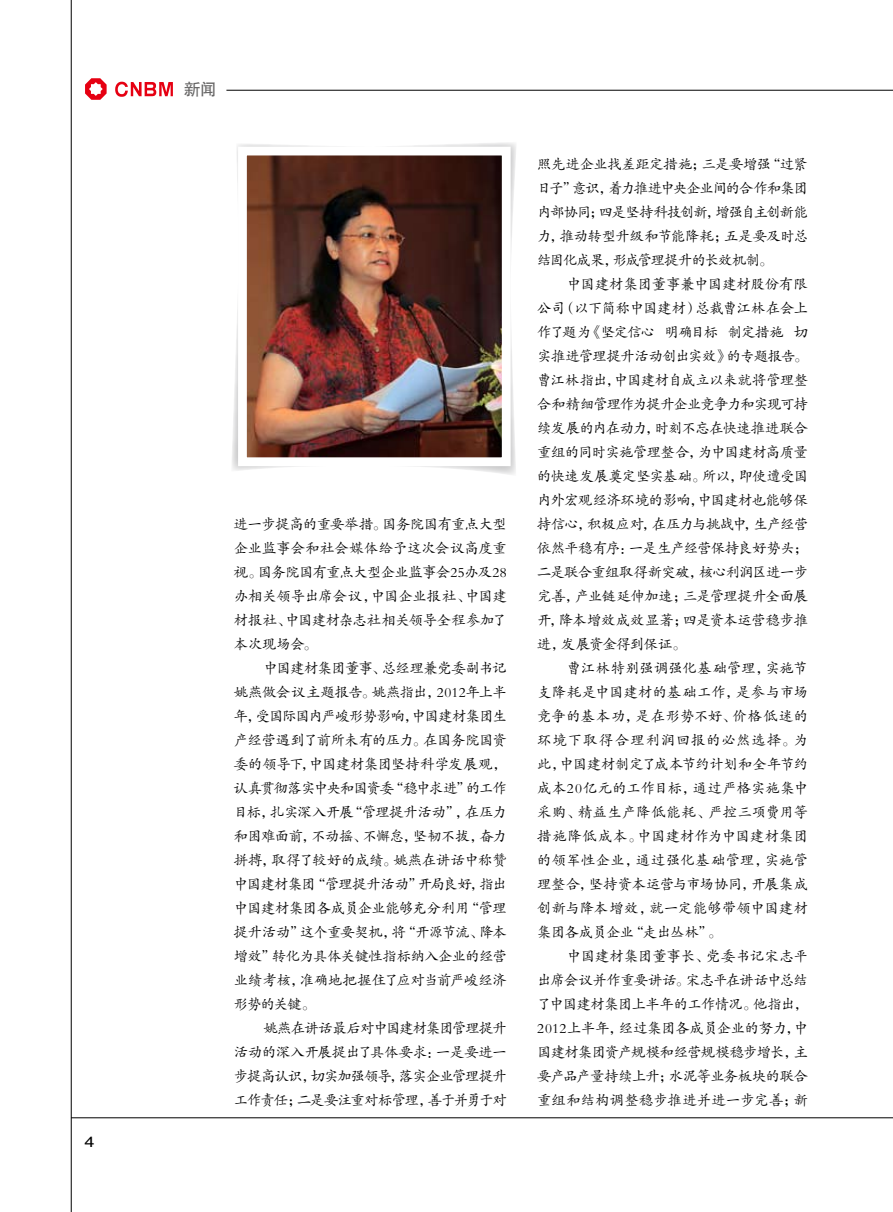
<style>
.page{position:relative;width:893px;height:1212px;background:#fff}
.page>*{position:absolute;margin:0;border:0;box-sizing:border-box;transform-origin:0 0}
.t1{font:16.8px "FZHTJW GB1 0";color:#666565}
.t2{font:15px "Helvetica";color:#000;scale:1.2 1}
.t3{font:14.25px "FZKTJW GB1 0";letter-spacing:-.025em;color:#000}
.t4{font:14.25px "FZKTJW GB1 0";letter-spacing:-.055em;color:#000}
.t5{font:14.25px "FZKTJW GB1 0";letter-spacing:-.06em;color:#000}
.t6{font:14.25px "FZKTJW GB1 0";letter-spacing:-.07em;color:#000}
.t7{font:14.25px "FZKTJW GB1 0";letter-spacing:.005em;color:#000}
.t8{font:14.25px "FZKTJW GB1 0";letter-spacing:-.005em;color:#000}
.t9{font:14.25px "FZKTJW GB1 0";letter-spacing:.025em;color:#000}
.t10{font:14.25px "FZKTJW GB1 0";letter-spacing:.02em;color:#000}
.t11{font:14.25px "FZKTJW GB1 0";letter-spacing:.01em;color:#000}
.t12{font:14.25px "FZKTJW GB1 0";color:#000}
.t13{font:14.25px "FZKTJW GB1 0";letter-spacing:-.075em;color:#000}
.t14{font:14.25px "FZKTJW GB1 0";letter-spacing:-.065em;color:#000}
.t15{font:14.25px "FZKTJW GB1 0";letter-spacing:.015em;color:#000}
.t16{font:14.25px "FZKTJW GB1 0";letter-spacing:-.045em;color:#000}
.t17{font:14.25px "FZKTJW GB1 0";letter-spacing:.045em;color:#000}
.t18{font:14.25px "FZKTJW GB1 0";letter-spacing:.07em;color:#000}
</style>
<div class="page">
<svg style="left:85px;top:78px;width:22px;height:22px"></svg>
<svg style="left:115px;top:82px;width:58px;height:15px"></svg>
<hr style="left:71px;top:0;width:1px;height:1212px;background:#000">
<hr style="left:226px;top:90px;width:667px;height:1px;background:#000">
<hr style="left:71px;top:1117px;width:822px;height:1px;background:#000">
<svg style="left:232px;top:143px;width:284px;height:332px"></svg>
<img style="left:248px;top:157px;width:253px;height:299px">
<div style="left:238px;top:147px;width:273px;height:319px;border:9px solid #fff"></div>
<p class="t2" style="left:84px;top:1130px;width:10px">4</p>
<p class="t1" style="left:184px;top:80px;width:34px">新闻</p>
<p class="t3" style="left:234px;top:517px;width:274px">进一步提高的重要举措。国务院国有重点大型</p>
<p class="t7" style="left:234px;top:541px;width:274px">企业监事会和社会媒体给予这次会议高度重</p>
<p class="t3" style="left:234px;top:565px;width:274px">视。国务院国有重点大型企业监事会25办及28</p>
<p class="t3" style="left:234px;top:589px;width:274px">办相关领导出席会议，中国企业报社、中国建</p>
<p class="t3" style="left:234px;top:613px;width:274px">材报社、中国建材杂志社相关领导全程参加了</p>
<p class="t3" style="left:234px;top:637px;width:85px">本次现场会。</p>
<p class="t3" style="left:264px;top:661px;width:245px">中国建材集团董事、总经理兼党委副书记</p>
<p class="t8" style="left:234px;top:685px;width:274px">姚燕做会议主题报告。姚燕指出，2012年上半</p>
<p class="t4" style="left:234px;top:709px;width:274px">年，受国际国内严峻形势影响，中国建材集团生</p>
<p class="t3" style="left:234px;top:733px;width:274px">产经营遇到了前所未有的压力。在国务院国资</p>
<p class="t3" style="left:234px;top:757px;width:274px">委的领导下，中国建材集团坚持科学发展观，</p>
<p class="t6" style="left:234px;top:781px;width:274px">认真贯彻落实中央和国资委“稳中求进”的工作</p>
<p class="t3" style="left:234px;top:805px;width:274px">目标，扎实深入开展“管理提升活动”，在压力</p>
<p class="t3" style="left:234px;top:829px;width:274px">和困难面前，不动摇、不懈怠，坚韧不拔，奋力</p>
<p class="t7" style="left:234px;top:853px;width:274px">拼搏，取得了较好的成绩。姚燕在讲话中称赞</p>
<p class="t3" style="left:234px;top:877px;width:274px">中国建材集团“管理提升活动”开局良好，指出</p>
<p class="t3" style="left:234px;top:901px;width:274px">中国建材集团各成员企业能够充分利用“管理</p>
<p class="t3" style="left:234px;top:925px;width:274px">提升活动”这个重要契机，将“开源节流、降本</p>
<p class="t3" style="left:234px;top:949px;width:274px">增效”转化为具体关键性指标纳入企业的经营</p>
<p class="t3" style="left:234px;top:973px;width:274px">业绩考核，准确地把握住了应对当前严峻经济</p>
<p class="t3" style="left:234px;top:997px;width:83px">形势的关键。</p>
<p class="t5" style="left:264px;top:1021px;width:245px">姚燕在讲话最后对中国建材集团管理提升</p>
<p class="t3" style="left:234px;top:1045px;width:274px">活动的深入开展提出了具体要求：一是要进一</p>
<p class="t4" style="left:234px;top:1069px;width:274px">步提高认识，切实加强领导，落实企业管理提升</p>
<p class="t6" style="left:234px;top:1093px;width:274px">工作责任；二是要注重对标管理，善于并勇于对</p>
<p class="t3" style="left:537px;top:156px;width:272px">照先进企业找差距定措施；三是要增强“过紧</p>
<p class="t13" style="left:537px;top:180px;width:272px">日子”意识，着力推进中央企业间的合作和集团</p>
<p class="t14" style="left:537px;top:204px;width:272px">内部协同；四是坚持科技创新，增强自主创新能</p>
<p class="t3" style="left:537px;top:228px;width:272px">力，推动转型升级和节能降耗；五是要及时总</p>
<p class="t4" style="left:537px;top:252px;width:237px">结固化成果，形成管理提升的长效机制。</p>
<p class="t8" style="left:567px;top:276px;width:242px">中国建材集团董事兼中国建材股份有限</p>
<p class="t3" style="left:537px;top:300px;width:272px">公司（以下简称中国建材）总裁曹江林在会上</p>
<p class="t5" style="left:537px;top:324px;width:272px">作了题为《坚定信心 明确目标 制定措施 切</p>
<p class="t3" style="left:537px;top:348px;width:272px">实推进管理提升活动创出实效》的专题报告。</p>
<p class="t3" style="left:537px;top:372px;width:272px">曹江林指出，中国建材自成立以来就将管理整</p>
<p class="t5" style="left:537px;top:396px;width:272px">合和精细管理作为提升企业竞争力和实现可持</p>
<p class="t3" style="left:537px;top:420px;width:272px">续发展的内在动力，时刻不忘在快速推进联合</p>
<p class="t3" style="left:537px;top:444px;width:272px">重组的同时实施管理整合，为中国建材高质量</p>
<p class="t3" style="left:537px;top:468px;width:272px">的快速发展奠定坚实基础。所以，即使遭受国</p>
<p class="t3" style="left:537px;top:492px;width:272px">内外宏观经济环境的影响，中国建材也能够保</p>
<p class="t4" style="left:537px;top:516px;width:272px">持信心，积极应对，在压力与挑战中，生产经营</p>
<p class="t3" style="left:537px;top:540px;width:272px">依然平稳有序：一是生产经营保持良好势头；</p>
<p class="t3" style="left:537px;top:564px;width:272px">二是联合重组取得新突破，核心利润区进一步</p>
<p class="t3" style="left:537px;top:588px;width:272px">完善，产业链延伸加速；三是管理提升全面展</p>
<p class="t3" style="left:537px;top:612px;width:272px">开，降本增效成效显著；四是资本运营稳步推</p>
<p class="t3" style="left:537px;top:636px;width:151px">进，发展资金得到保证。</p>
<p class="t12" style="left:567px;top:660px;width:242px">曹江林特别强调强化基础管理，实施节</p>
<p class="t9" style="left:537px;top:684px;width:272px">支降耗是中国建材的基础工作，是参与市场</p>
<p class="t17" style="left:537px;top:708px;width:272px">竞争的基本功，是在形势不好、价格低迷的</p>
<p class="t18" style="left:537px;top:732px;width:272px">环境下取得合理利润回报的必然选择。为</p>
<p class="t3" style="left:537px;top:756px;width:272px">此，中国建材制定了成本节约计划和全年节约</p>
<p class="t15" style="left:537px;top:780px;width:272px">成本20亿元的工作目标，通过严格实施集中</p>
<p class="t10" style="left:537px;top:804px;width:272px">采购、精益生产降低能耗、严控三项费用等</p>
<p class="t10" style="left:537px;top:828px;width:272px">措施降低成本。中国建材作为中国建材集团</p>
<p class="t9" style="left:537px;top:852px;width:272px">的领军性企业，通过强化基础管理，实施管</p>
<p class="t3" style="left:537px;top:876px;width:272px">理整合，坚持资本运营与市场协同，开展集成</p>
<p class="t11" style="left:537px;top:900px;width:272px">创新与降本增效，就一定能够带领中国建材</p>
<p class="t3" style="left:537px;top:924px;width:186px">集团各成员企业“走出丛林”。</p>
<p class="t12" style="left:567px;top:948px;width:242px">中国建材集团董事长、党委书记宋志平</p>
<p class="t3" style="left:537px;top:972px;width:272px">出席会议并作重要讲话。宋志平在讲话中总结</p>
<p class="t3" style="left:537px;top:996px;width:272px">了中国建材集团上半年的工作情况。他指出，</p>
<p class="t3" style="left:537px;top:1020px;width:272px">2012上半年，经过集团各成员企业的努力，中</p>
<p class="t16" style="left:537px;top:1044px;width:272px">国建材集团资产规模和经营规模稳步增长，主</p>
<p class="t3" style="left:537px;top:1068px;width:272px">要产品产量持续上升；水泥等业务板块的联合</p>
<p class="t11" style="left:537px;top:1092px;width:272px">重组和结构调整稳步推进并进一步完善；新</p>
</div>
